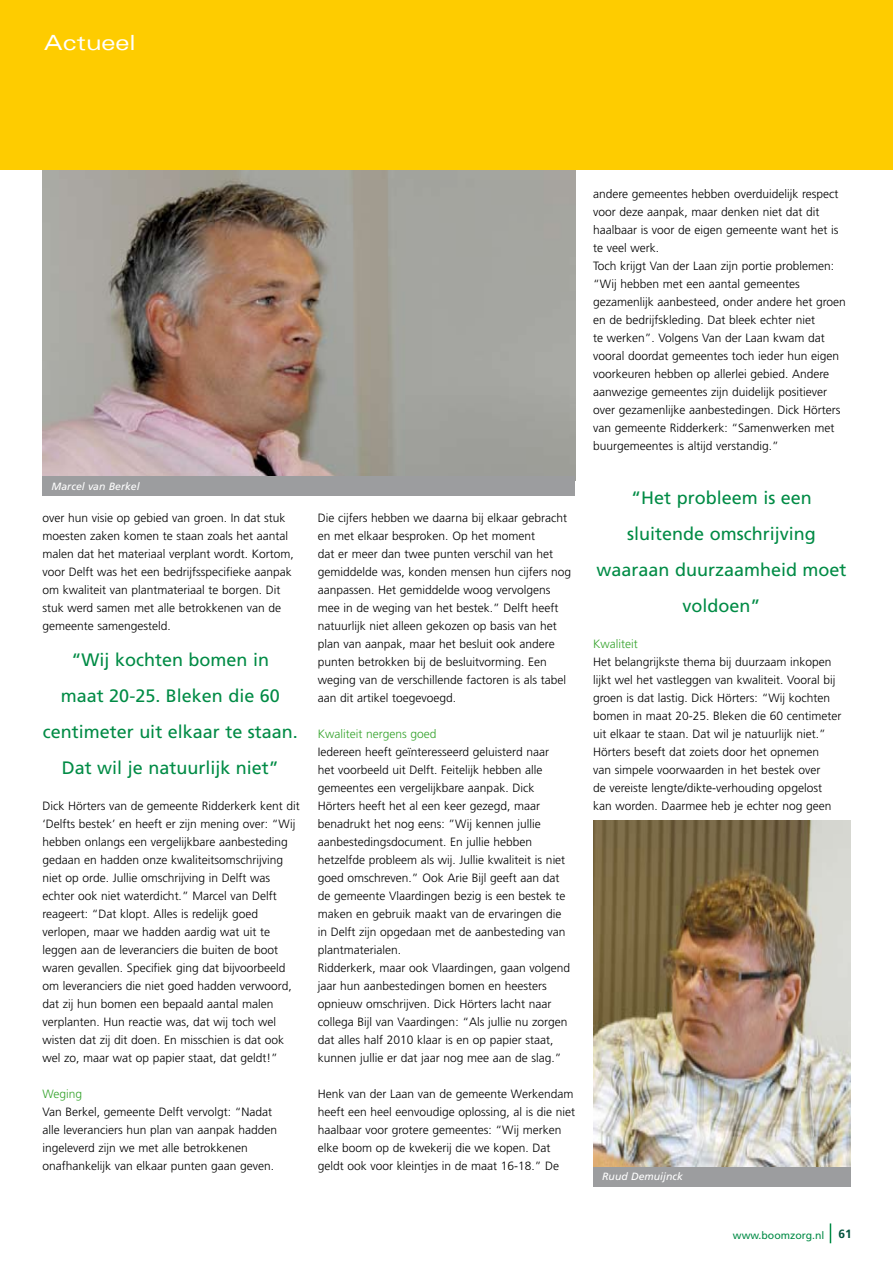
<style>
.page{position:relative;width:893px;height:1263px;background:#fff}
.page>*{position:absolute;margin:0;border:0;box-sizing:border-box;transform-origin:0 0}
.t1{font:expanded 21px "Univers";color:#fff}
.t2{font:18px/36px "Frutiger";color:#008b45;text-align:center}
.t3{font:300 12px/18px "Frutiger";color:#000}
.t4{font:300 12px "Frutiger";color:#35a32c}
.t5{font:italic 10.5px "Frutiger";color:#fff}
.t6{font:10.5px "Frutiger";color:#008b45}
.s1{font-weight:700;font-size:12px;color:#00513c}
</style>
<div class="page">
<svg style="left:830px;top:1223px;width:1px;height:20px"></svg>
<img style="left:43px;top:170px;width:532px;height:307px">
<div style="left:43px;top:477px;width:532px;height:19px;background:#9c9d9f"></div>
<img style="left:593px;top:821px;width:257px;height:346px">
<div style="left:593px;top:1167px;width:257px;height:19px;background:#9c9d9f"></div>
<div style="left:0;top:0;width:893px;height:170px;background:#fecc00"></div>
<h1 class="t1" style="left:44px;top:30px;width:93px">Actueel</h1>
<p class="t5" style="left:52px;top:480px;width:90px">Marcel van Berkel</p>
<p class="t3" style="left:43px;top:509px;width:253px">over hun visie op gebied van groen. In dat stuk moesten zaken komen te staan zoals het aantal malen dat het materiaal verplant wordt. Kortom, voor Delft was het een bedrijfsspecifieke aanpak om kwaliteit van plantmateriaal te borgen. Dit stuk werd samen met alle betrokkenen van de gemeente samengesteld.</p>
<h2 class="t2" style="left:43px;top:642px;width:257px">“Wij kochten bomen in<br>maat 20-25. Bleken die 60 centimeter uit elkaar te staan.<br>Dat wil je natuurlijk niet”</h2>
<p class="t3" style="left:43px;top:797px;width:259px">Dick Hörters van de gemeente Ridderkerk kent dit ‘Delfts bestek’ en heeft er zijn mening over: “Wij hebben onlangs een vergelijkbare aanbesteding gedaan en hadden onze kwaliteitsomschrijving niet op orde. Jullie omschrijving in Delft was echter ook niet waterdicht.” Marcel van Delft reageert: “Dat klopt. Alles is redelijk goed verlopen, maar we hadden aardig wat uit te leggen aan de leveranciers die buiten de boot waren gevallen. Specifiek ging dat bijvoorbeeld om leveranciers die niet goed hadden verwoord, dat zij hun bomen een bepaald aantal malen verplanten. Hun reactie was, dat wij toch wel wisten dat zij dit doen. En misschien is dat ook wel zo, maar wat op papier staat, dat geldt!”</p>
<p class="t4" style="left:43px;top:1087px;width:41px">Weging</p>
<p class="t3" style="left:43px;top:1103px;width:236px">Van Berkel, gemeente Delft vervolgt: “Nadat alle leveranciers hun plan van aanpak hadden ingeleverd zijn we met alle betrokkenen onafhankelijk van elkaar punten gaan geven.</p>
<p class="t3" style="left:318px;top:509px;width:255px">Die cijfers hebben we daarna bij elkaar gebracht en met elkaar besproken. Op het moment<br>dat er meer dan twee punten verschil van het gemiddelde was, konden mensen hun cijfers nog aanpassen. Het gemiddelde woog vervolgens mee in de weging van het bestek.” Delft heeft natuurlijk niet alleen gekozen op basis van het plan van aanpak, maar het besluit ook andere punten betrokken bij de besluitvorming. Een weging van de verschillende factoren is als tabel aan dit artikel toegevoegd.</p>
<p class="t4" style="left:318px;top:727px;width:120px">Kwaliteit nergens goed</p>
<p class="t3" style="left:318px;top:743px;width:254px">Iedereen heeft geïnteresseerd geluisterd naar<br>het voorbeeld uit Delft. Feitelijk hebben alle gemeentes een vergelijkbare aanpak. Dick Hörters heeft het al een keer gezegd, maar benadrukt het nog eens: ”Wij kennen jullie aanbestedingsdocument. En jullie hebben hetzelfde probleem als wij. Jullie kwaliteit is niet goed omschreven.” Ook Arie Bijl geeft aan dat de gemeente Vlaardingen bezig is een bestek te maken en gebruik maakt van de ervaringen die in Delft zijn opgedaan met de aanbesteding van plantmaterialen.<br>Ridderkerk, maar ook Vlaardingen, gaan volgend jaar hun aanbestedingen bomen en heesters opnieuw omschrijven. Dick Hörters lacht naar collega Bijl van Vaardingen: “Als jullie nu zorgen dat alles half 2010 klaar is en op papier staat, kunnen jullie er dat jaar nog mee aan de slag.”</p>
<p class="t3" style="left:318px;top:1085px;width:259px">Henk van der Laan van de gemeente Werkendam heeft een heel eenvoudige oplossing, al is die niet haalbaar voor grotere gemeentes: “Wij merken elke boom op de kwekerij die we kopen. Dat geldt ook voor kleintjes in de maat 16-18.” De</p>
<p class="t3" style="left:593px;top:185px;width:254px">andere gemeentes hebben overduidelijk respect voor deze aanpak, maar denken niet dat dit haalbaar is voor de eigen gemeente want het is te veel werk.<br>Toch krijgt Van der Laan zijn portie problemen: “Wij hebben met een aantal gemeentes gezamenlijk aanbesteed, onder andere het groen en de bedrijfskleding. Dat bleek echter niet<br>te werken”. Volgens Van der Laan kwam dat vooral doordat gemeentes toch ieder hun eigen voorkeuren hebben op allerlei gebied. Andere aanwezige gemeentes zijn duidelijk positiever over gezamenlijke aanbestedingen. Dick Hörters van gemeente Ridderkerk: “Samenwerken met buurgemeentes is altijd verstandig.”</p>
<h2 class="t2" style="left:596px;top:480px;width:252px">“Het probleem is een sluitende omschrijving waaraan duurzaamheid moet voldoen”</h2>
<p class="t4" style="left:593px;top:637px;width:46px">Kwaliteit</p>
<p class="t3" style="left:593px;top:653px;width:250px">Het belangrijkste thema bij duurzaam inkopen lijkt wel het vastleggen van kwaliteit. Vooral bij groen is dat lastig. Dick Hörters: “Wij kochten bomen in maat 20-25. Bleken die 60 centimeter uit elkaar te staan. Dat wil je natuurlijk niet.” Hörters beseft dat zoiets door het opnemen<br>van simpele voorwaarden in het bestek over<br>de vereiste lengte/dikte-verhouding opgelost kan worden. Daarmee heb je echter nog geen</p>
<p class="t5" style="left:602px;top:1170px;width:82px">Ruud Demuijnck</p>
<p class="t6" style="left:733px;top:1229px;width:121px">www.boomzorg.nl <span class="s1">61</span></p>
</div>
